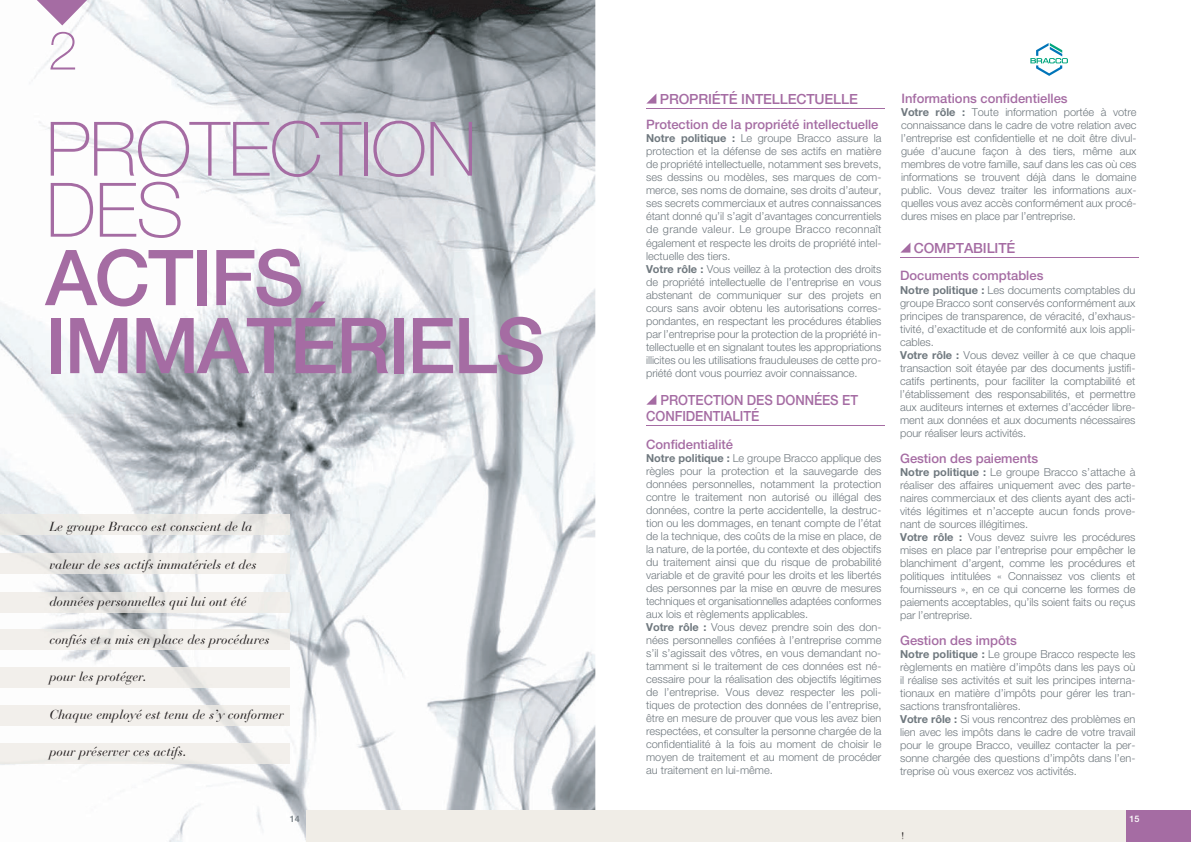
<style>
.page{position:relative;width:1191px;height:842px;background:#fff}
.page>*{position:absolute;margin:0;border:0;box-sizing:border-box;transform-origin:0 0}
.t1{font:500 77.2px/68px "Helvetica Neue LT Std";letter-spacing:-.03em;color:#a56ca3}
.t2{font:100 75.2px/61px "Helvetica Neue LT Std";letter-spacing:-.015em;color:#a56ca3}
.t3{font:100 53.7px "Helvetica Neue LT Std";color:#a56ca3}
.t4{font:500 14px/16.8px "Helvetica Neue LT Std";letter-spacing:-.005em;color:#a56ca3;scale:.93 1}
.t5{font:500 14px "Helvetica Neue LT Std";letter-spacing:-.005em;color:#a56ca3}
.t6{font:italic 13px "Bauer Bodoni";color:#231f20}
.t7{font:500 13px "Helvetica Neue LT Std";color:#a56ca3}
.t8{font:300 11px/13px "Helvetica Neue LT Std";color:#70797f}
.t9{font:10px "Times New Roman";color:#231f20}
.t10{font:500 9px "Helvetica Neue LT Std";color:#70797f}
.t11{font:500 9px "Helvetica Neue LT Std";color:#fff}
.s1{font-weight:700}
</style>
<div class="page">
<img style="left:0;top:0;width:595px;height:842px">
<svg style="left:37px;top:0;width:50px;height:25px"></svg>
<img style="left:0;top:514px;width:289px;height:20px">
<img style="left:0;top:553px;width:289px;height:20px">
<img style="left:0;top:592px;width:289px;height:20px">
<img style="left:0;top:629px;width:289px;height:20px">
<div style="left:0;top:667px;width:289px;height:20px;background:#f2efeb"></div>
<div style="left:0;top:706px;width:289px;height:20px;background:#f2efeb"></div>
<div style="left:0;top:743px;width:289px;height:20px;background:#f2efeb"></div>
<div style="left:306px;top:810px;width:289px;height:32px;background:#f0ede7"></div>
<svg style="left:1030px;top:43px;width:38px;height:33px"></svg>
<div style="left:595px;top:810px;width:596px;height:32px;background:#f0ede7"></div>
<div style="left:1126px;top:810px;width:65px;height:32px;background:#a56ca3"></div>
<hr style="left:646px;top:108px;width:238px;height:1px;background:#a56ca3">
<hr style="left:646px;top:425px;width:238px;height:1px;background:#a56ca3">
<svg style="left:646px;top:94px;width:10px;height:10px"></svg>
<svg style="left:646px;top:395px;width:10px;height:10px"></svg>
<hr style="left:900px;top:257px;width:238px;height:1px;background:#a56ca3">
<svg style="left:900px;top:243px;width:10px;height:10px"></svg>
<h3 class="t3" style="left:48px;top:20px;width:31px">2</h3>
<h2 class="t2" style="left:46px;top:118px;width:432px">PROTECTION<br>DES</h2>
<h1 class="t1" style="left:45px;top:243px;width:501px">ACTIFS<br>IMMATÉRIELS</h1>
<p class="t6" style="left:49px;top:519px;width:204px">Le groupe Bracco est conscient de la</p>
<p class="t6" style="left:49px;top:556px;width:209px">valeur de ses actifs immatériels et des</p>
<p class="t6" style="left:49px;top:594px;width:199px">données personnelles qui lui ont été</p>
<p class="t6" style="left:49px;top:631px;width:222px">confiés et a mis en place des procédures</p>
<p class="t6" style="left:49px;top:669px;width:99px">pour les protéger.</p>
<p class="t6" style="left:49px;top:706px;width:236px">Chaque employé est tenu de s’y conformer</p>
<p class="t6" style="left:49px;top:744px;width:139px">pour préserver ces actifs.</p>
<p class="t10" style="left:290px;top:813px;width:12px">14</p>
<p class="t5" style="left:660px;top:90px;width:200px">PROPRIÉTÉ INTELLECTUELLE</p>
<p class="t7" style="left:901px;top:90px;width:168px">Informations confidentielles</p>
<p class="t7" style="left:646px;top:117px;width:234px">Protection de la propriété intellectuelle</p>
<p class="t8" style="left:646px;top:132px;width:237px"><span class="s1">Notre politique :</span> Le groupe Bracco assure la protection et la défense de ses actifs en matière de propriété intellectuelle, notamment ses brevets, ses dessins ou modèles, ses marques de com&shy;merce, ses noms de domaine, ses droits d’auteur, ses secrets commerciaux et autres connaissances étant donné qu’il s’agit d’avantages concurrentiels de grande valeur. Le groupe Bracco reconnaît également et respecte les droits de propriété intel&shy;lectuelle des tiers.<br><span class="s1">Votre rôle :</span> Vous veillez à la protection des droits de propriété intellectuelle de l’entreprise en vous abstenant de communiquer sur des projets en cours sans avoir obtenu les autorisations corres&shy;pondantes, en respectant les procédures établies par l’entreprise pour la protection de la propriété in&shy;tellectuelle et en signalant toutes les appropriations illicites ou les utilisations frauduleuses de cette pro&shy;priété dont vous pourriez avoir connaissance.</p>
<p class="t4" style="left:646px;top:391px;width:229px;text-indent:14px">PROTECTION DES DONNÉES ET<br>CONFIDENTIALITÉ</p>
<p class="t7" style="left:646px;top:436px;width:88px">Confidentialité</p>
<p class="t8" style="left:646px;top:451px;width:237px"><span class="s1">Notre politique :</span> Le groupe Bracco applique des règles pour la protection et la sauvegarde des données personnelles, notamment la protection contre le traitement non autorisé ou illégal des données, contre la perte accidentelle, la destruc&shy;tion ou les dommages, en tenant compte de l’état de la technique, des coûts de la mise en place, de la nature, de la portée, du contexte et des objectifs du traitement ainsi que du risque de probabilité variable et de gravité pour les droits et les libertés des personnes par la mise en œuvre de mesures techniques et organisationnelles adaptées conformes aux lois et règlements applicables.<br><span class="s1">Votre rôle :</span> Vous devez prendre soin des don&shy;nées personnelles confiées à l’entreprise comme s’il s’agissait des vôtres, en vous demandant no&shy;tamment si le traitement de ces données est né&shy;cessaire pour la réalisation des objectifs légitimes de l’entreprise. Vous devez respecter les poli&shy;tiques de protection des données de l’entreprise, être en mesure de prouver que vous les avez bien respectées, et consulter la personne chargée de la confidentialité à la fois au moment de choisir le moyen de traitement et au moment de procéder au traitement en lui-même.</p>
<p class="t8" style="left:901px;top:105px;width:237px;text-align:justify"><span class="s1">Votre rôle :</span> Toute information portée à votre connaissance dans le cadre de votre relation avec l’entreprise est confidentielle et ne doit être divul&shy;guée d’aucune façon à des tiers, même aux membres de votre famille, sauf dans les cas où ces informations se trouvent déjà dans le domaine public. Vous devez traiter les informations aux&shy;quelles vous avez accès conformément aux procé&shy;dures mises en place par l’entreprise.</p>
<p class="t5" style="left:914px;top:239px;width:103px">COMPTABILITÉ</p>
<p class="t7" style="left:900px;top:268px;width:145px">Documents comptables</p>
<p class="t8" style="left:900px;top:283px;width:237px"><span class="s1">Notre politique :</span> Les documents comptables du groupe Bracco sont conservés conformément aux principes de transparence, de véracité, d’exhaus&shy;tivité, d’exactitude et de conformité aux lois appli&shy;cables.<br><span class="s1">Votre rôle :</span> Vous devez veiller à ce que chaque transaction soit étayée par des documents justifi&shy;catifs pertinents, pour faciliter la comptabilité et l’établissement des responsabilités, et permettre aux auditeurs internes et externes d’accéder libre&shy;ment aux données et aux documents nécessaires pour réaliser leurs activités.</p>
<p class="t7" style="left:900px;top:450px;width:140px">Gestion des paiements</p>
<p class="t8" style="left:900px;top:465px;width:237px"><span class="s1">Notre politique :</span> Le groupe Bracco s’attache à réaliser des affaires uniquement avec des parte&shy;naires commerciaux et des clients ayant des acti&shy;vités légitimes et n’accepte aucun fonds prove&shy;nant de sources illégitimes.<br><span class="s1">Votre rôle :</span> Vous devez suivre les procédures mises en place par l’entreprise pour empêcher le blanchiment d’argent, comme les procédures et politiques intitulées « Connaissez vos clients et fournisseurs », en ce qui concerne les formes de paiements acceptables, qu’ils soient faits ou reçus par l’entreprise.</p>
<p class="t7" style="left:900px;top:632px;width:118px">Gestion des impôts</p>
<p class="t8" style="left:900px;top:647px;width:237px"><span class="s1">Notre politique :</span> Le groupe Bracco respecte les règlements en matière d’impôts dans les pays où il réalise ses activités et suit les principes interna&shy;tionaux en matière d’impôts pour gérer les tran&shy;sactions transfrontalières.<br><span class="s1">Votre rôle :</span> Si vous rencontrez des problèmes en lien avec les impôts dans le cadre de votre travail pour le groupe Bracco, veuillez contacter la per&shy;sonne chargée des questions d’impôts dans l’en&shy;treprise où vous exercez vos activités.</p>
<p class="t9" style="left:901px;top:829px;width:5px">!</p>
<p class="t11" style="left:1130px;top:813px;width:12px">15</p>
</div>
